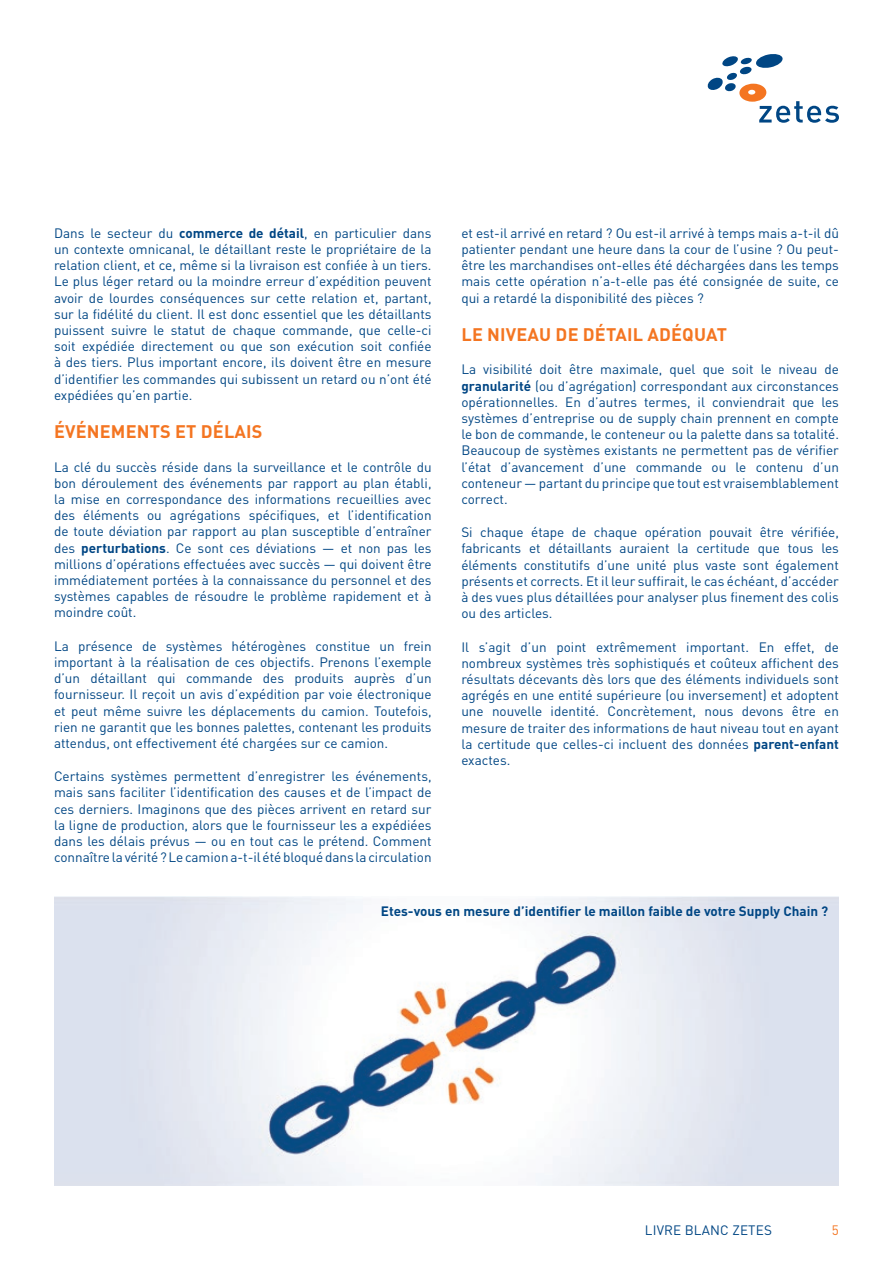
<style>
.page{position:relative;width:893px;height:1263px;background:#fff}
.page>*{position:absolute;margin:0;border:0;box-sizing:border-box;transform-origin:0 0}
.t1{font:700 18px "DINOT";letter-spacing:.01em;color:#f47521}
.t2{font:13.5px/16.2px "DINOT";color:#004684;text-align:justify}
.t3{font:700 13.5px "DINOT";color:#004684}
.t4{font:13.5px "DINOT";color:#f47521}
.s1{font-weight:700}
</style>
<div class="page">
<svg style="left:707px;top:54px;width:132px;height:69px"></svg>
<img style="left:54px;top:896px;width:785px;height:289px">
<p class="t2" style="left:54px;top:224px;width:379px">Dans le secteur du <span class="s1">commerce de détail</span>, en particulier dans un contexte omnicanal, le détaillant reste le propriétaire de la relation client, et ce, même si la livraison est confiée à un tiers.<br>Le plus léger retard ou la moindre erreur d’expédition peuvent avoir de lourdes conséquences sur cette relation et, partant, sur la fidélité du client. Il est donc essentiel que les détaillants puissent suivre le statut de chaque commande, que celle-ci soit expédiée directement ou que son exécution soit confiée à des tiers. Plus important encore, ils doivent être en mesure d’identifier les commandes qui subissent un retard ou n’ont été expédiées qu’en partie.</p>
<h1 class="t1" style="left:54px;top:420px;width:210px">ÉVÉNEMENTS ET DÉLAIS</h1>
<p class="t2" style="left:54px;top:458px;width:379px">La clé du succès réside dans la surveillance et le contrôle du bon déroulement des événements par rapport au plan établi, la mise en correspondance des informations recueillies avec des éléments ou agrégations spécifiques, et l’identification de toute déviation par rapport au plan susceptible d’entraîner des <span class="s1">perturbations</span>. Ce sont ces déviations — et non pas les millions d’opérations effectuées avec succès — qui doivent être immédiatement portées à la connaissance du personnel et des systèmes capables de résoudre le problème rapidement et à moindre coût.</p>
<p class="t2" style="left:54px;top:637px;width:379px">La présence de systèmes hétérogènes constitue un frein important à la réalisation de ces objectifs. Prenons l’exemple d’un détaillant qui commande des produits auprès d’un fournisseur. Il reçoit un avis d’expédition par voie électronique et peut même suivre les déplacements du camion. Toutefois, rien ne garantit que les bonnes palettes, contenant les produits attendus, ont effectivement été chargées sur ce camion.</p>
<p class="t2" style="left:54px;top:768px;width:379px">Certains systèmes permettent d’enregistrer les événements, mais sans faciliter l’identification des causes et de l’impact de ces derniers. Imaginons que des pièces arrivent en retard sur la ligne de production, alors que le fournisseur les a expédiées dans les délais prévus — ou en tout cas le prétend. Comment connaître la vérité ? Le camion a-t-il été bloqué dans la circulation</p>
<p class="t2" style="left:461px;top:224px;width:379px">et est-il arrivé en retard ? Ou est-il arrivé à temps mais a-t-il dû patienter pendant une heure dans la cour de l’usine ? Ou peut&shy;être les marchandises ont-elles été déchargées dans les temps mais cette opération n’a-t-elle pas été consignée de suite, ce qui a retardé la disponibilité des pièces ?</p>
<h1 class="t1" style="left:461px;top:322px;width:267px">LE NIVEAU DE DÉTAIL ADÉQUAT</h1>
<p class="t2" style="left:461px;top:361px;width:379px">La visibilité doit être maximale, quel que soit le niveau de <span class="s1">granularité</span> (ou d’agrégation) correspondant aux circonstances opérationnelles. En d’autres termes, il conviendrait que les systèmes d’entreprise ou de supply chain prennent en compte le bon de commande, le conteneur ou la palette dans sa totalité.<br>Beaucoup de systèmes existants ne permettent pas de vérifier l’état d’avancement d’une commande ou le contenu d’un conteneur — partant du principe que tout est vraisemblablement correct.</p>
<p class="t2" style="left:461px;top:524px;width:379px">Si chaque étape de chaque opération pouvait être vérifiée, fabricants et détaillants auraient la certitude que tous les éléments constitutifs d’une unité plus vaste sont également présents et corrects. Et il leur suffirait, le cas échéant, d’accéder à des vues plus détaillées pour analyser plus finement des colis ou des articles.</p>
<p class="t2" style="left:461px;top:638px;width:379px">Il s’agit d’un point extrêmement important. En effet, de nombreux systèmes très sophistiqués et coûteux affichent des résultats décevants dès lors que des éléments individuels sont agrégés en une entité supérieure (ou inversement) et adoptent une nouvelle identité. Concrètement, nous devons être en mesure de traiter des informations de haut niveau tout en ayant la certitude que celles-ci incluent des données <span class="s1">parent-enfant </span>exactes.</p>
<p class="t3" style="left:381px;top:902px;width:449px">Etes-vous en mesure d’identifier le maillon faible de votre Supply Chain ?</p>
<p class="t2" style="left:645px;top:1221px;width:129px">LIVRE BLANC ZETES</p>
<p class="t4" style="left:832px;top:1221px;width:9px">5</p>
</div>
